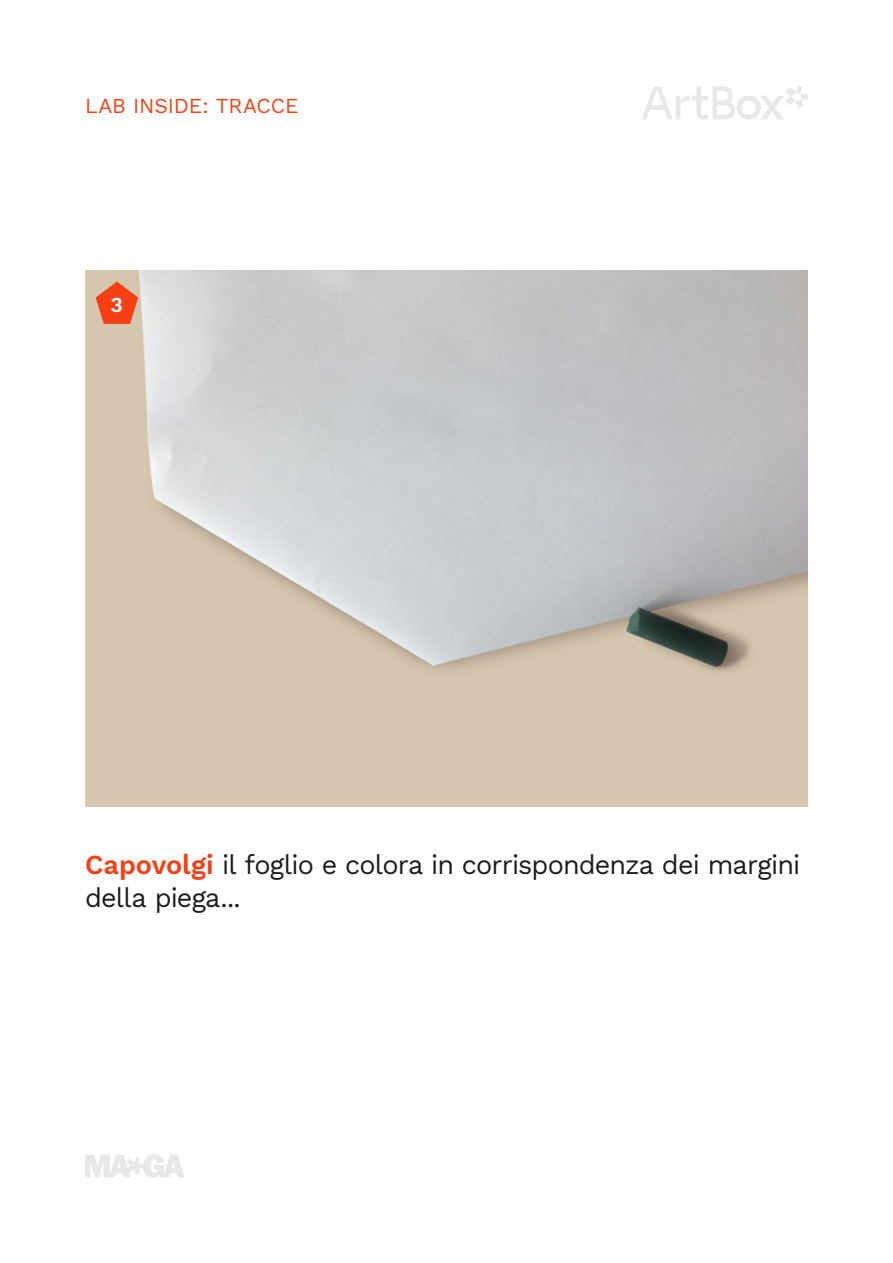
<style>
.page{position:relative;width:893px;height:1263px;background:#fff}
.page>*{position:absolute;margin:0;border:0;box-sizing:border-box;transform-origin:0 0}
.t1{font:27px/32.4px "Work Sans";letter-spacing:-.03em;color:#1c1c1c}
.t2{font:21px "Work Sans";letter-spacing:-.005em;color:#f54014}
.t3{font:600 21px "Work Sans";color:#fff}
.s1{font-weight:600;color:#f54014}
</style>
<div class="page">
<svg style="left:642px;top:85px;width:166px;height:34px"></svg>
<svg style="left:85px;top:1154px;width:99px;height:24px"></svg>
<img style="left:85px;top:271px;width:723px;height:535px">
<svg style="left:96px;top:281px;width:42px;height:43px"></svg>
<p class="t2" style="left:85px;top:89px;width:215px">LAB INSIDE: TRACCE</p>
<p class="t3" style="left:110px;top:289px;width:14px">3</p>
<p class="t1" style="left:85px;top:848px;width:717px"><span class="s1">Capovolgi</span> il foglio e colora in corrispondenza dei margini della piega...</p>
</div>
